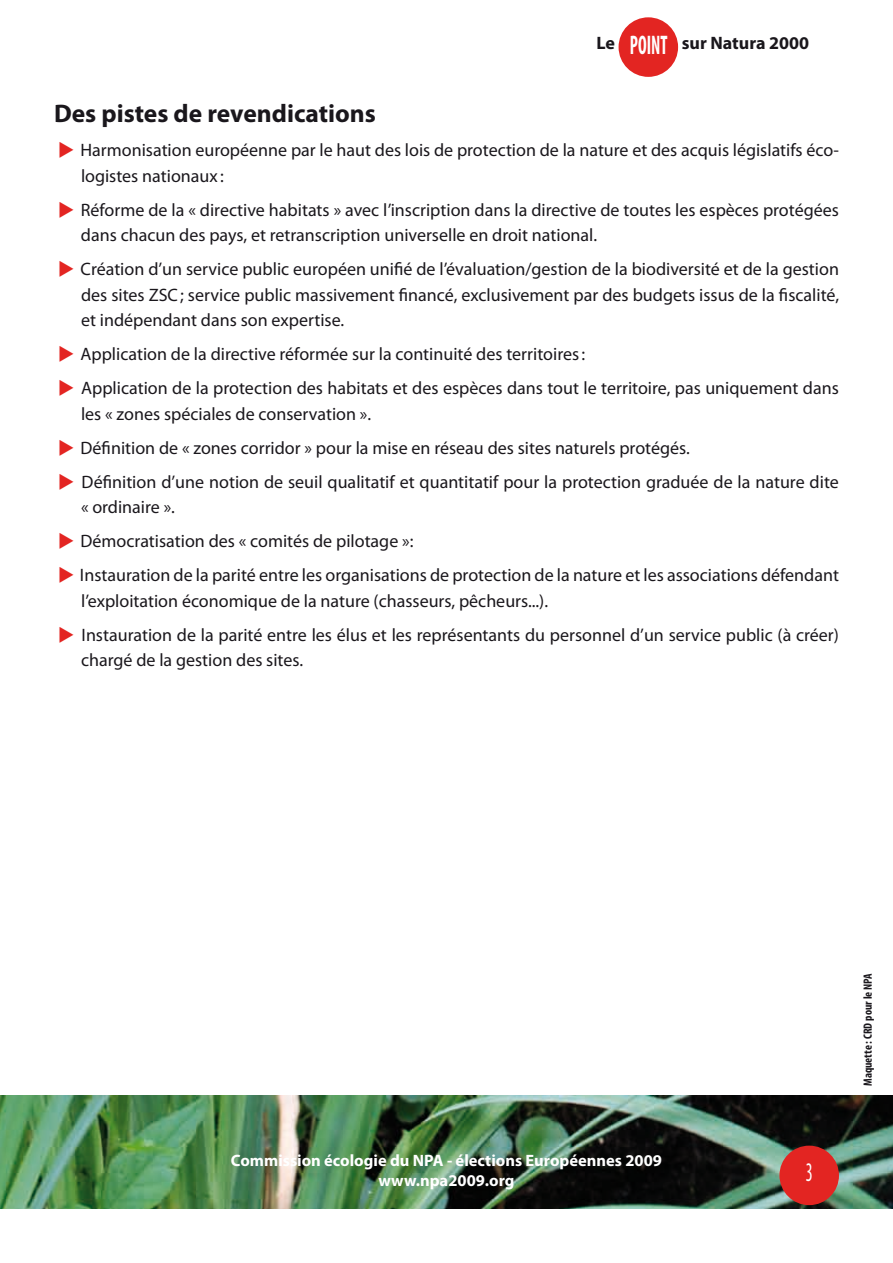
<style>
.page{position:relative;width:893px;height:1263px;background:#fff}
.page>*{position:absolute;margin:0;border:0;box-sizing:border-box;transform-origin:0 0}
.t1{font:condensed 27px "Myriad Pro";color:#fff;scale:.67 1}
.t2{font:700 25.5px "Myriad Pro";color:#1a171c}
.t3{font:18px/34px "Myriad Pro";color:#1a171c}
.t4{font:700 18px "Myriad Pro";color:#1a171c}
.t5{font:700 16.5px/19.8px "Myriad Pro";color:#fff;text-align:center}
.t6{font:700 condensed 12px "Myriad Pro";color:#1a171c}
.s1{font-stretch:condensed;font-size:27px;color:#fff}
</style>
<div class="page">
<img style="left:0;top:1096px;width:893px;height:112px">
<div style="left:779px;top:1145px;width:60px;height:60px;background:#e32522;border-radius:50%"></div>
<div style="left:619px;top:17px;width:59px;height:60px;background:#e32522;border-radius:50%"></div>
<p class="t4" style="left:596px;top:32px;width:214px">Le <span class="s1">POINT</span> sur Natura 2000</p>
<h2 class="t2" style="left:54px;top:97px;width:323px">Des pistes de revendications</h2>
<p class="t3" style="left:80px;top:137px;width:760px;line-height:25.5px">Harmonisation européenne par le haut des lois de protection de la nature et des acquis législatifs éco&shy;logistes nationaux :</p>
<p class="t3" style="left:81px;top:197px;width:760px;line-height:25.5px">Réforme de la « directive habitats » avec l’inscription dans la directive de toutes les espèces protégées dans chacun des pays, et retranscription universelle en droit national.</p>
<p class="t3" style="left:81px;top:256px;width:760px;line-height:25.5px;text-align:justify">Création d’un service public européen unifié de l’évaluation/gestion de la biodiversité et de la gestion des sites ZSC; service public massivement financé, exclusivement par des budgets issus de la fiscalité, et indépendant dans son expertise.</p>
<p class="t3" style="left:81px;top:337px;width:760px">Application de la directive réformée sur la continuité des territoires:<br>Application de la protection des habitats et des espèces dans tout le territoire, pas uniquement dans</p>
<p class="t3" style="left:81px;top:396px;width:760px">les « zones spéciales de conservation ».<br>Définition de « zones corridor » pour la mise en réseau des sites naturels protégés.<br>Définition d’une notion de seuil qualitatif et quantitatif pour la protection graduée de la nature dite</p>
<p class="t3" style="left:80px;top:490px;width:761px">« ordinaire ».<br>Démocratisation des « comités de pilotage »:<br>Instauration de la parité entre les organisations de protection de la nature et les associations défendant</p>
<p class="t3" style="left:81px;top:583px;width:759px">l’exploitation économique de la nature (chasseurs, pêcheurs...).<br>Instauration de la parité entre les élus et les représentants du personnel d’un service public (à créer)</p>
<p class="t3" style="left:81px;top:643px;width:224px">chargé de la gestion des sites.</p>
<p class="t5" style="left:231px;top:1150px;width:433px">Commission écologie du NPA - élections Européennes 2009 www.npa2009.org</p>
<h1 class="t1" style="left:806px;top:1156px;width:12px">3</h1>
<p class="t6" style="left:860px;top:1086px;width:115px;rotate:-90deg">Maquette : CRD pour le NPA</p>
</div>
